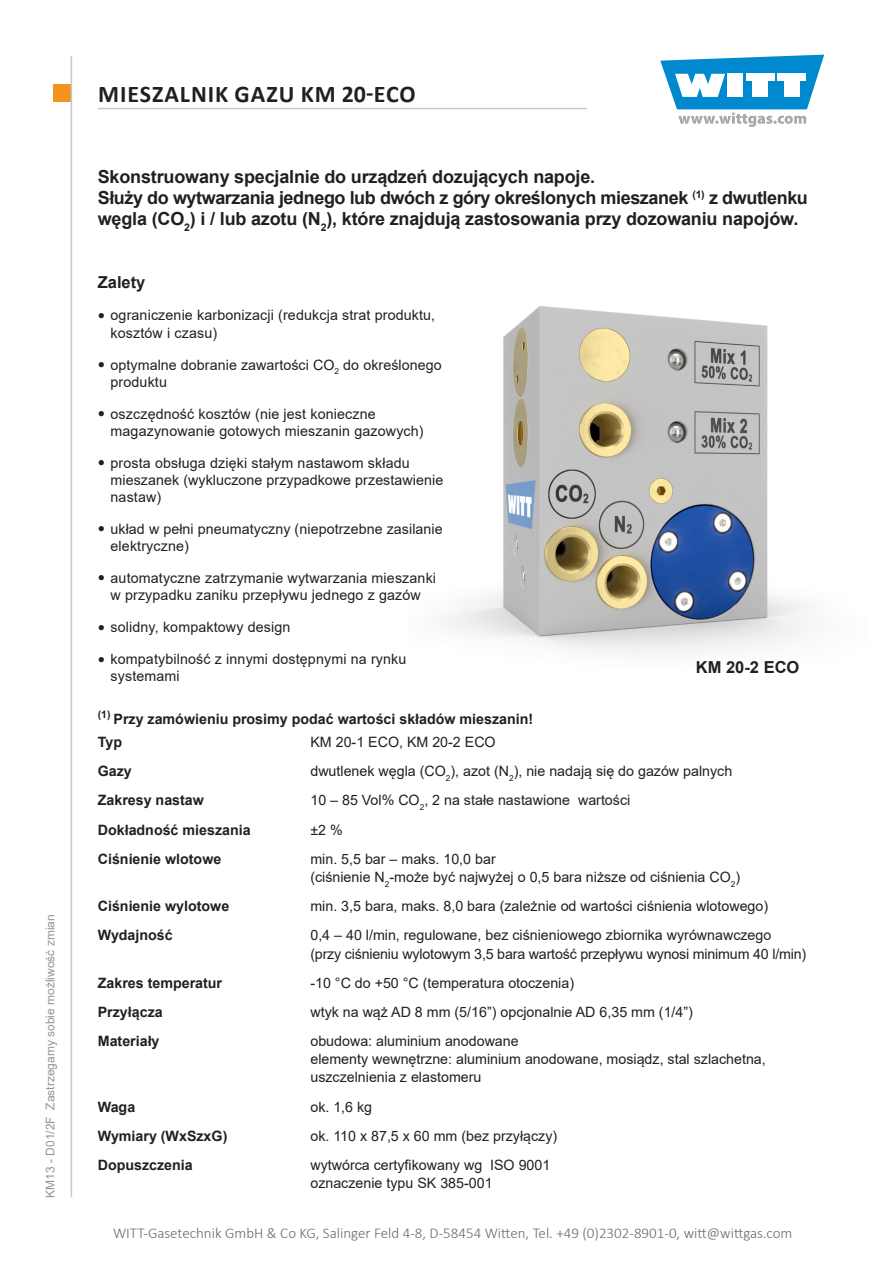
<style>
.page{position:relative;width:893px;height:1263px;background:#fff}
.page>*{position:absolute;margin:0;border:0;box-sizing:border-box;transform-origin:0 0}
.t1{font:700 24px "Calibri";letter-spacing:.04em;color:#231f20}
.t2{font:700 18px/21px "Arial";letter-spacing:-.01em;color:#231f20}
.t3{font:700 16.5px "Arial";color:#231f20}
.t4{font:300 15px "Calibri";color:#6b6b6e}
.t5{font:14.25px/29.2px "Arial";color:#231f20}
.t6{font:700 14.25px/29.2px "Arial";color:#231f20}
.t7{font:12px "Arial";color:#939598}
.s1{font-family:"Bookman Old Style";font-size:12px}
</style>
<div class="page">
<div style="left:53px;top:85px;width:17px;height:17px;background:#f4931d"></div>
<svg style="left:660px;top:55px;width:164px;height:72px"></svg>
<hr style="left:71px;top:56px;width:1px;height:1141px;background:#c7c8ca">
<hr style="left:98px;top:108px;width:489px;height:1px;background:#c7c8ca">
<img style="left:447px;top:306px;width:359px;height:348px">
<p class="t7" style="left:42px;top:1197px;width:285px;rotate:-90deg">KM13 - D01/2F Zastrzegamy sobie możliwość zmian</p>
<h1 class="t1" style="left:98px;top:77px;width:319px">MIESZALNIK GAZU KM 20-ECO</h1>
<p class="t2" style="left:98px;top:167px;width:712px">Skonstruowany specjalnie do urządzeń dozujących napoje.<br>Służy do wytwarzania jednego lub dwóch z góry określonych mieszanek <sup>(1)</sup> z dwutlenku węgla (CO<sub>2</sub>) i / lub azotu (N<sub>2</sub>), które znajdują zastosowania przy dozowaniu napojów.</p>
<p class="t3" style="left:98px;top:271px;width:49px">Zalety</p>
<p class="t5" style="left:111px;top:307px;width:326px;line-height:17.1px;text-indent:-13px"><span class="s1">●</span> ograniczenie karbonizacji (redukcja strat produktu, kosztów i czasu)</p>
<p class="t5" style="left:111px;top:356px;width:333px;line-height:17.1px;text-indent:-13px"><span class="s1">●</span> optymalne dobranie zawartości CO<sub>2</sub> do określonego produktu</p>
<p class="t5" style="left:111px;top:405px;width:315px;line-height:17.1px;text-indent:-13px"><span class="s1">●</span> oszczędność kosztów (nie jest konieczne magazynowanie gotowych mieszanin gazowych)</p>
<p class="t5" style="left:111px;top:454px;width:334px;line-height:17.1px;text-indent:-13px"><span class="s1">●</span> prosta obsługa dzięki stałym nastawom składu mieszanek (wykluczone przypadkowe przestawienie nastaw)</p>
<p class="t5" style="left:111px;top:520px;width:334px;line-height:17.1px;text-indent:-13px"><span class="s1">●</span> układ w pełni pneumatyczny (niepotrzebne zasilanie elektryczne)</p>
<p class="t5" style="left:98px;top:569px;width:340px;line-height:17.1px;text-align:center"><span class="s1">●</span> automatyczne zatrzymanie wytwarzania mieszanki w przypadku zaniku przepływu jednego z gazów</p>
<p class="t5" style="left:98px;top:612px;width:194px"><span class="s1">●</span> solidny, kompaktowy design</p>
<p class="t5" style="left:111px;top:650px;width:297px;line-height:17.1px;text-indent:-13px"><span class="s1">●</span> kompatybilność z innymi dostępnymi na rynku systemami</p>
<p class="t6" style="left:98px;top:705px;width:437px"><sup>(1)</sup> Przy zamówieniu prosimy podać wartości składów mieszanin!</p>
<p class="t3" style="left:696px;top:656px;width:105px">KM 20-2 ECO</p>
<p class="t6" style="left:98px;top:727px;width:154px">Typ<br>Gazy<br>Zakresy nastaw<br>Dokładność mieszania<br>Ciśnienie wlotowe</p>
<p class="t6" style="left:98px;top:892px;width:133px">Ciśnienie wylotowe<br>Wydajność</p>
<p class="t6" style="left:98px;top:968px;width:126px">Zakres temperatur<br>Przyłącza<br>Materiały</p>
<p class="t6" style="left:98px;top:1092px;width:131px">Waga<br>Wymiary (WxSzxG)<br>Dopuszczenia</p>
<p class="t5" style="left:310px;top:727px;width:423px">KM 20-1 ECO, KM 20-2 ECO<br>dwutlenek węgla (CO<sub>2</sub>), azot (N<sub>2</sub>), nie nadają się do gazów palnych<br>10 – 85 Vol% CO<sub>2</sub>, 2 na stałe nastawione wartości<br>±2 %<br>min. 5,5 bar – maks. 10,0 bar</p>
<p class="t5" style="left:310px;top:862px;width:462px">(ciśnienie N<sub>2</sub>-może być najwyżej o 0,5 bara niższe od ciśnienia CO<sub>2</sub>)<br>min. 3,5 bara, maks. 8,0 bara (zależnie od wartości ciśnienia wlotowego)<br>0,4 – 40 l/min, regulowane, bez ciśnieniowego zbiornika wyrównawczego</p>
<p class="t5" style="left:310px;top:939px;width:497px">(przy ciśnieniu wylotowym 3,5 bara wartość przepływu wynosi minimum 40 l/min) -10 °C do +50 °C (temperatura otoczenia)<br>wtyk na wąż AD 8 mm (5/16”) opcjonalnie AD 6,35 mm (1/4”)<br>obudowa: aluminium anodowane</p>
<p class="t5" style="left:310px;top:1050px;width:457px;line-height:18.1px">elementy wewnętrzne: aluminium anodowane, mosiądz, stal szlachetna, uszczelnienia z elastomeru</p>
<p class="t5" style="left:310px;top:1092px;width:248px">ok. 1,6 kg<br>ok. 110 x 87,5 x 60 mm (bez przyłączy) wytwórca certyfikowany wg ISO 9001</p>
<p class="t5" style="left:310px;top:1168px;width:184px">oznaczenie typu SK 385-001</p>
<p class="t4" style="left:113px;top:1224px;width:681px">WITT-Gasetechnik GmbH &amp; Co KG, Salinger Feld 4-8, D-58454 Witten, Tel. +49 (0)2302-8901-0, witt@wittgas.com</p>
</div>
